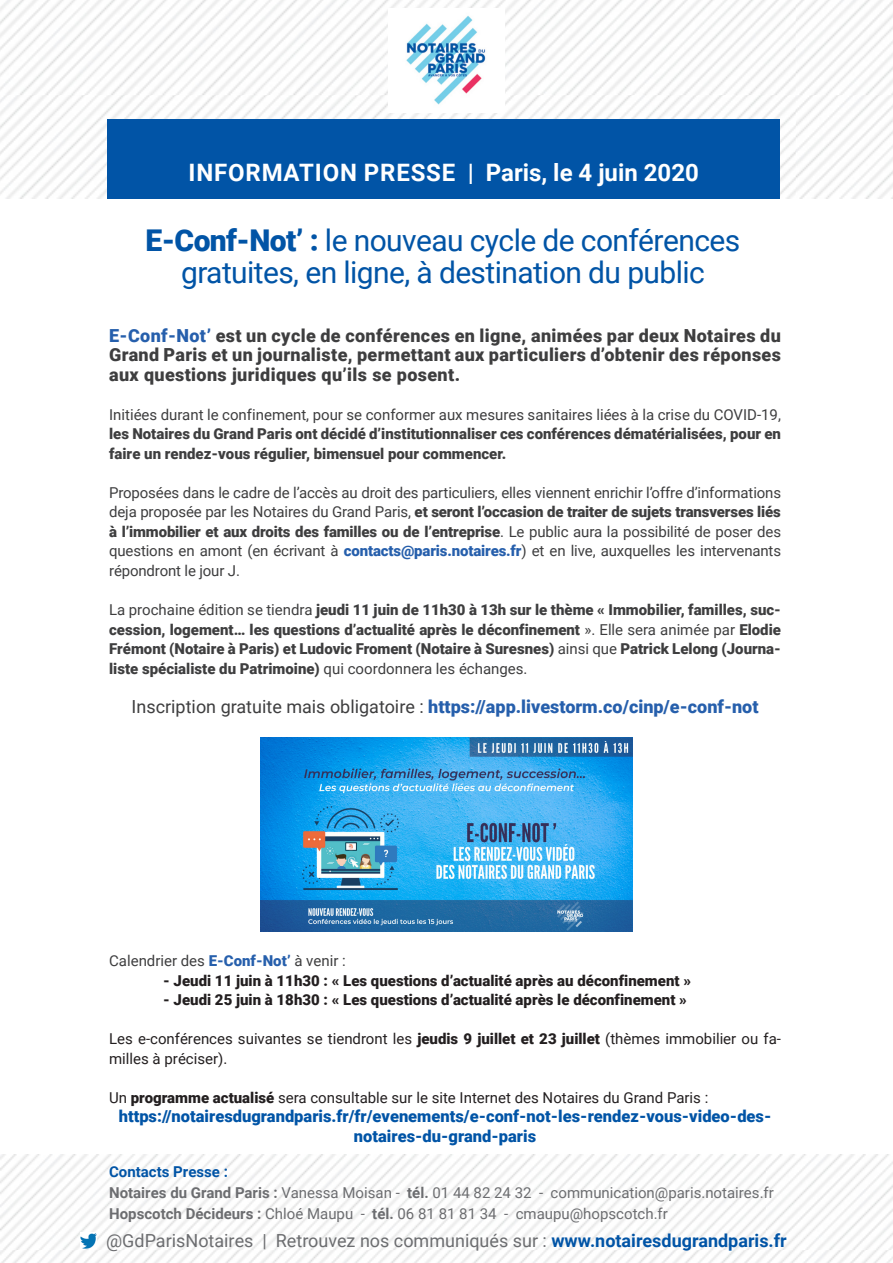
<style>
.page{position:relative;width:893px;height:1263px;background:#fff}
.page>*{position:absolute;margin:0;border:0;box-sizing:border-box;transform-origin:0 0}
.t1{font:30px "Roboto";letter-spacing:-.02em;color:#0154a6}
.t2{font:700 24px "Roboto";letter-spacing:.035em;color:#fff}
.t3{font:900 18px/19.5px "Roboto";letter-spacing:.02em;color:#3e3e3f;text-align:justify}
.t4{font:900 18px "Roboto";color:#265fac}
.t5{font:18px "Roboto";color:#6c6d70}
.t6{font:900 16.5px/19.5px "Roboto";color:#0154a6;text-align:center}
.t7{font:900 15px/19.5px "Roboto";color:#3e3e3f;text-align:justify}
.t8{font:15px/19.5px "Roboto";letter-spacing:-.01em;color:#3e3e3f;text-align:justify}
.t9{font:15px/19.5px "Roboto";color:#231f20}
.t10{font:15px "Roboto";color:#6c6d70}
.t11{font:900 15px "Roboto";color:#231f20}
.t12{font:700 15px "Roboto";color:#0154a6}
.s1{font-weight:900}
.s2{color:#265fac}
.s3{font-weight:400}
.s4{font-weight:900;color:#265fac}
.s5{font-weight:400;color:#3e3e3f}
.s6{font-weight:700}
.s7{font-weight:700;color:#0154a6}
</style>
<div class="page">
<img style="left:0;top:0;width:893px;height:199px">
<img style="left:0;top:1155px;width:893px;height:108px">
<div style="left:107px;top:119px;width:673px;height:80px;background:#0154a6"></div>
<img style="left:81px;top:1232px;width:15px;height:17px">
<img style="left:388px;top:9px;width:116px;height:103px">
<img style="left:261px;top:738px;width:371px;height:194px">
<p class="t2" style="left:188px;top:155px;width:512px">INFORMATION PRESSE | Paris, le 4 juin 2020</p>
<p class="t1" style="left:145px;top:219px;width:596px"><span class="s1">E-Conf-Not’ :</span> le nouveau cycle de conférences</p>
<p class="t1" style="left:181px;top:251px;width:525px">gratuites, en ligne, à destination du public</p>
<p class="t3" style="left:109px;top:325px;width:673px"><span class="s2">E-Conf-Not’</span> est un cycle de conférences en ligne, animées par deux Notaires du Grand Paris et un journaliste, permettant aux particuliers d’obtenir des réponses aux questions juridiques qu’ils se posent.</p>
<p class="t7" style="left:109px;top:404px;width:673px"><span class="s3">Initiées durant le confinement, pour se conformer aux mesures sanitaires liées à la crise du COVID-19, </span>les Notaires du Grand Paris ont décidé d’institutionnaliser ces conférences dématérialisées, pour en faire un rendez-vous régulier, bimensuel pour commencer.</p>
<p class="t8" style="left:109px;top:482px;width:673px">Proposées dans le cadre de l’accès au droit des particuliers, elles viennent enrichir l’offre d’informations deja proposée par les Notaires du Grand Paris, <span class="s1">et seront l’occasion de traiter de sujets transverses liés à l’immobilier et aux droits des familles ou de l’entreprise</span>. Le public aura la possibilité de poser des questions en amont (en écrivant à <span class="s4">contacts@paris.notaires.fr</span>) et en live, auxquelles les intervenants répondront le jour J.</p>
<p class="t7" style="left:109px;top:599px;width:673px"><span class="s3">La prochaine édition se tiendra</span> jeudi 11 juin de 11h30 à 13h sur le thème « Immobilier, familles, suc&shy;cession, logement… les questions d’actualité après le déconfinement <span class="s3">». Elle sera animée par</span> Elodie Frémont (Notaire à Paris) et Ludovic Froment (Notaire à Suresnes) <span class="s3">ainsi que</span> Patrick Lelong (Journa&shy;liste spécialiste du Patrimoine) <span class="s3">qui coordonnera les échanges.</span></p>
<p class="t4" style="left:132px;top:693px;width:628px"><span class="s5">Inscription gratuite mais obligatoire :</span> https://app.livestorm.co/cinp/e-conf-not</p>
<p class="t8" style="left:109px;top:950px;width:238px">Calendrier des <span class="s4">E-Conf-Not’</span> à venir :</p>
<p class="t11" style="left:163px;top:970px;width:529px">- Jeudi 11 juin à 11h30 : « Les questions d’actualité après au déconfinement »</p>
<p class="t11" style="left:163px;top:989px;width:525px">- Jeudi 25 juin à 18h30 : « Les questions d’actualité après le déconfinement »</p>
<p class="t9" style="left:109px;top:1028px;width:673px">Les e-conférences suivantes se tiendront les <span class="s1">jeudis 9 juillet et 23 juillet</span> (thèmes immobilier ou fa&shy;milles à préciser).</p>
<p class="t9" style="left:109px;top:1087px;width:601px">Un <span class="s1">programme actualisé</span> sera consultable sur le site Internet des Notaires du Grand Paris :</p>
<p class="t6" style="left:119px;top:1106px;width:654px">https://notairesdugrandparis.fr/fr/evenements/e-conf-not-les-rendez-vous-video-des&shy;notaires-du-grand-paris</p>
<p class="t12" style="left:109px;top:1161px;width:120px">Contacts Presse :</p>
<p class="t10" style="left:109px;top:1182px;width:666px"><span class="s6">Notaires du Grand Paris :</span> Vanessa Moisan - <span class="s6">tél.</span> 01 44 82 24 32 - communication@paris.notaires.fr</p>
<p class="t10" style="left:109px;top:1203px;width:560px"><span class="s6">Hopscotch Décideurs :</span> Chloé Maupu - <span class="s6">tél.</span> 06 81 81 81 34 - cmaupu@hopscotch.fr</p>
<p class="t5" style="left:106px;top:1227px;width:682px">@GdParisNotaires | Retrouvez nos communiqués sur : <span class="s7">www.notairesdugrandparis.fr</span></p>
</div>
